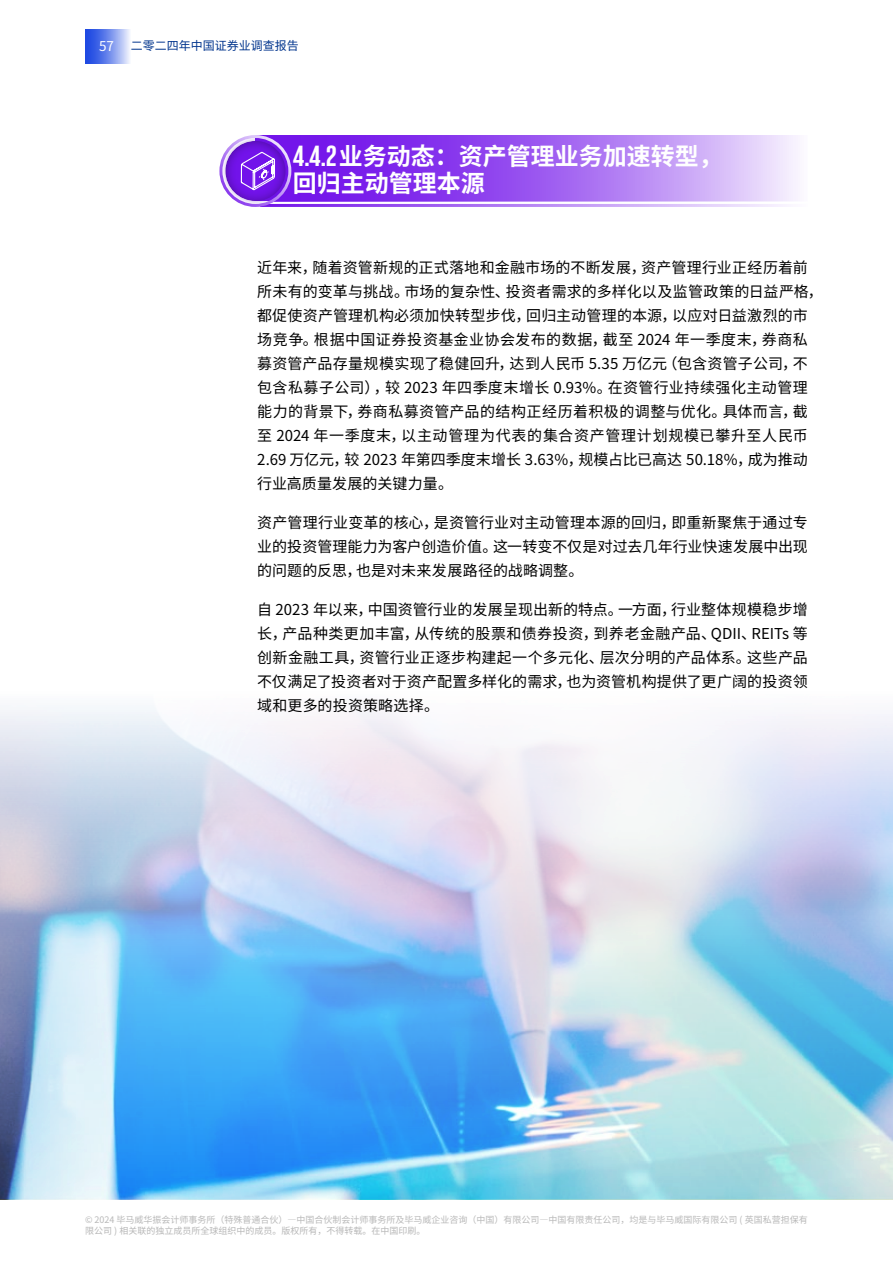
<style>
.page{position:relative;width:893px;height:1263px;background:#fff}
.page>*{position:absolute;margin:0;border:0;box-sizing:border-box;transform-origin:0 0}
.t1{font:700 24px/27px "Noto Sans CJ Ksc";color:#fff}
.t2{font:15px/24px "Noto Sans CJ Ksc";letter-spacing:.015em;color:#000;text-align:justify}
.t3{font:13.5px "Noto Sans CJ Ksc";color:#fff}
.t4{font:12px "Noto Sans CJ Ksc";color:#00348d}
.t5{font:9px/10.5px "Noto Sans CJ Ksc";color:#b2b2b2}
.s1{font-family:"KPMG";font-size:30px}
</style>
<div class="page">
<svg style="left:85px;top:30px;width:45px;height:34px;background:#728dec"></svg>
<svg style="left:300px;top:135px;width:498px;height:66px;background:#a569f1"></svg>
<div style="left:220px;top:136px;width:70px;height:70px;background:#510dbc;opacity:.3"></div>
<div style="left:213px;top:130px;width:87px;height:72px;background:#000;opacity:.39"></div>
<div style="left:219px;top:135px;width:72px;height:72px;border:3px solid #fff;border-radius:50%"></div>
<svg style="left:240px;top:151px;width:36px;height:40px"></svg>
<img style="left:0;top:707px;width:893px;height:492px">
<p class="t3" style="left:99px;top:39px;width:16px">57</p>
<p class="t4" style="left:131px;top:39px;width:170px">二零二四年中国证券业调查报告</p>
<h1 class="t1" style="left:293px;top:143px;width:431px"><span class="s1">4.4.2</span>业务动态：资产管理业务加速转型，回归主动管理本源</h1>
<p class="t2" style="left:257px;top:255px;width:567px;text-align:left">近年来，随着资管新规的正式落地和金融市场的不断发展，资产管理行业正经历着前所未有的变革与挑战。市场的复杂性、投资者需求的多样化以及监管政策的日益严格，都促使资产管理机构必须加快转型步伐，回归主动管理的本源，以应对日益激烈的市场竞争。根据中国证券投资基金业协会发布的数据，截至 2024 年一季度末，券商私募资管产品存量规模实现了稳健回升，达到人民币 5.35 万亿元（包含资管子公司，不包含私募子公司），较 2023 年四季度末增长 0.93%。在资管行业持续强化主动管理能力的背景下，券商私募资管产品的结构正经历着积极的调整与优化。具体而言，截至 2024 年一季度末，以主动管理为代表的集合资产管理计划规模已攀升至人民币2.69 万亿元，较 2023 年第四季度末增长 3.63%，规模占比已高达 50.18%，成为推动行业高质量发展的关键力量。</p>
<p class="t2" style="left:257px;top:510px;width:552px">资产管理行业变革的核心，是资管行业对主动管理本源的回归，即重新聚焦于通过专业的投资管理能力为客户创造价值。这一转变不仅是对过去几年行业快速发展中出现的问题的反思，也是对未来发展路径的战略调整。</p>
<p class="t2" style="left:257px;top:597px;width:552px">自 2023 年以来，中国资管行业的发展呈现出新的特点。一方面，行业整体规模稳步增长，产品种类更加丰富，从传统的股票和债券投资，到养老金融产品、QDII、REITs 等创新金融工具，资管行业正逐步构建起一个多元化、层次分明的产品体系。这些产品不仅满足了投资者对于资产配置多样化的需求，也为资管机构提供了更广阔的投资领域和更多的投资策略选择。</p>
<p class="t5" style="left:85px;top:1215px;width:724px">© 2024 毕马威华振会计师事务所（特殊普通合伙）—中国合伙制会计师事务所及毕马威企业咨询（中国）有限公司—中国有限责任公司，均是与毕马威国际有限公司 ( 英国私营担保有限公司 ) 相关联的独立成员所全球组织中的成员。版权所有，不得转载。在中国印刷。</p>
</div>
